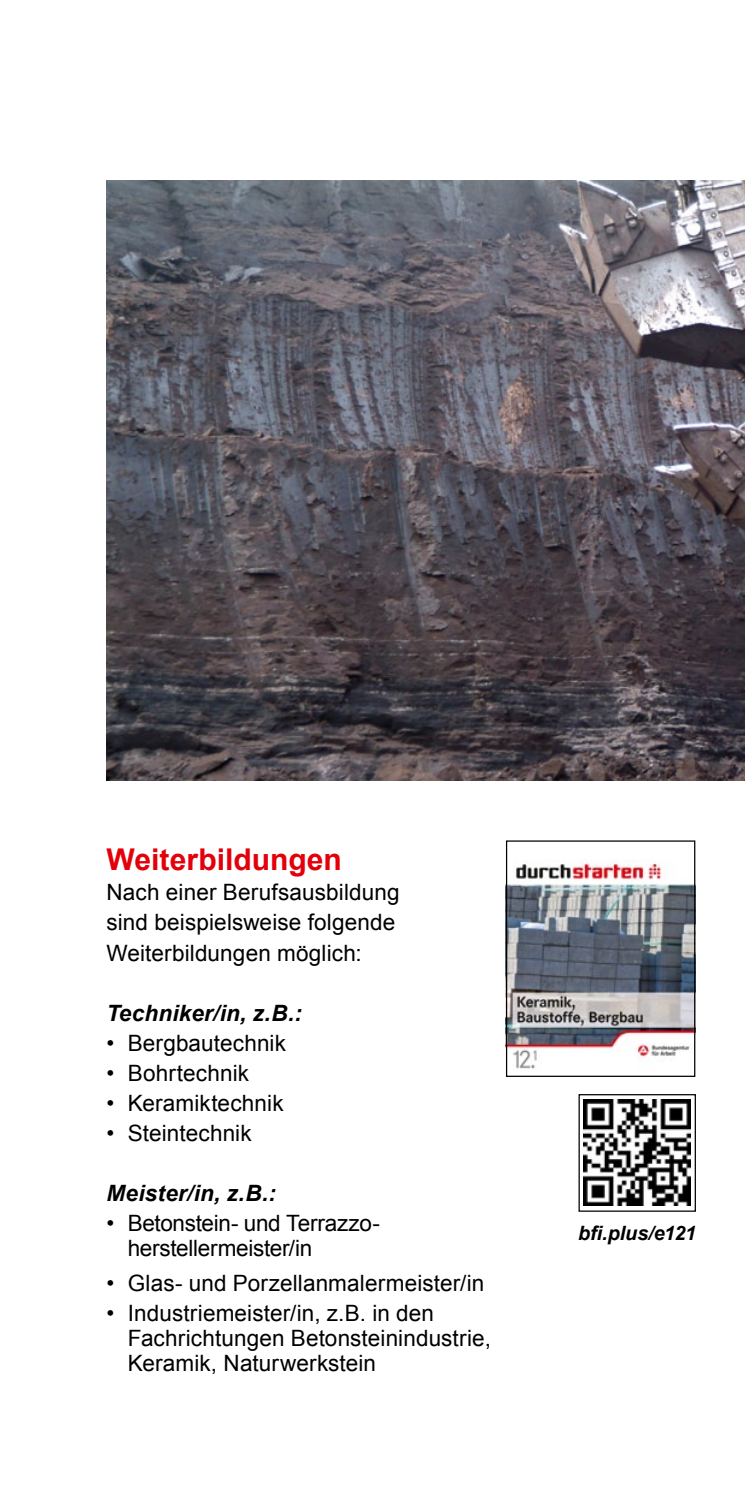
<style>
.page{position:relative;width:745px;height:1489px;background:#fff}
.page>*{position:absolute;margin:0;border:0;box-sizing:border-box;transform-origin:0 0}
.t1{font:700 30px "Arial";color:#e3000b}
.p_9_12_A{font:22.5px/30px "Arial";letter-spacing:.005em;color:#000}
.p_9_12_A-2{font:22.5px/25px "Arial";letter-spacing:-.015em;color:#000}
.t2{font:italic 700 22.5px "Arial";letter-spacing:.01em;color:#000}
.t3{font:italic 700 19.75px "Arial";letter-spacing:-.005em;color:#000}
</style>
<div class="page">
<svg style="left:583px;top:1099px;width:108px;height:107px"></svg>
<div style="left:578px;top:1094px;width:117px;height:117px;border:1px solid #000"></div>
<img style="left:106px;top:180px;width:638px;height:600px">
<img style="left:507px;top:842px;width:186px;height:231px">
<div style="left:505px;top:840px;width:190px;height:236px;border:1px solid #000"></div>
<img style="left:583px;top:1099px;width:106px;height:106px">
<h3 class="t1" style="left:106px;top:839px;width:237px">Weiterbildungen</h3>
<p class="p_9_12_A" style="left:106px;top:877px;width:294px">Nach einer Berufsausbildung sind beispielsweise folgende<br>Weiterbildungen möglich:</p>
<h4 class="t2" style="left:106px;top:997px;width:197px">Techniker/in, z.B.:</h4>
<p class="p_9_12_A" style="left:106px;top:1027px;width:181px">• Bergbautechnik</p>
<p class="p_9_12_A" style="left:106px;top:1057px;width:144px">• Bohrtechnik</p>
<p class="p_9_12_A" style="left:106px;top:1087px;width:178px">• Keramiktechnik</p>
<p class="p_9_12_A" style="left:106px;top:1117px;width:147px">• Steintechnik</p>
<h4 class="t2" style="left:106px;top:1177px;width:171px">Meister/in, z.B.:</h4>
<p class="p_9_12_A-2" style="left:128px;top:1210px;width:252px;text-indent:-21px">• Betonstein- und Terrazzo&shy;herstellermeister/in</p>
<p class="p_9_12_A" style="left:106px;top:1267px;width:379px">• Glas- und Porzellanmalermeister/in</p>
<p class="p_9_12_A" style="left:128px;top:1300px;width:364px;line-height:25px;text-indent:-21px">• Industriemeister/in, z.B. in den<br>Fachrichtungen Betonsteinindustrie,<br>Keramik, Naturwerkstein</p>
<p class="t3" style="left:577px;top:1219px;width:119px">bfi.plus/e121</p>
</div>
